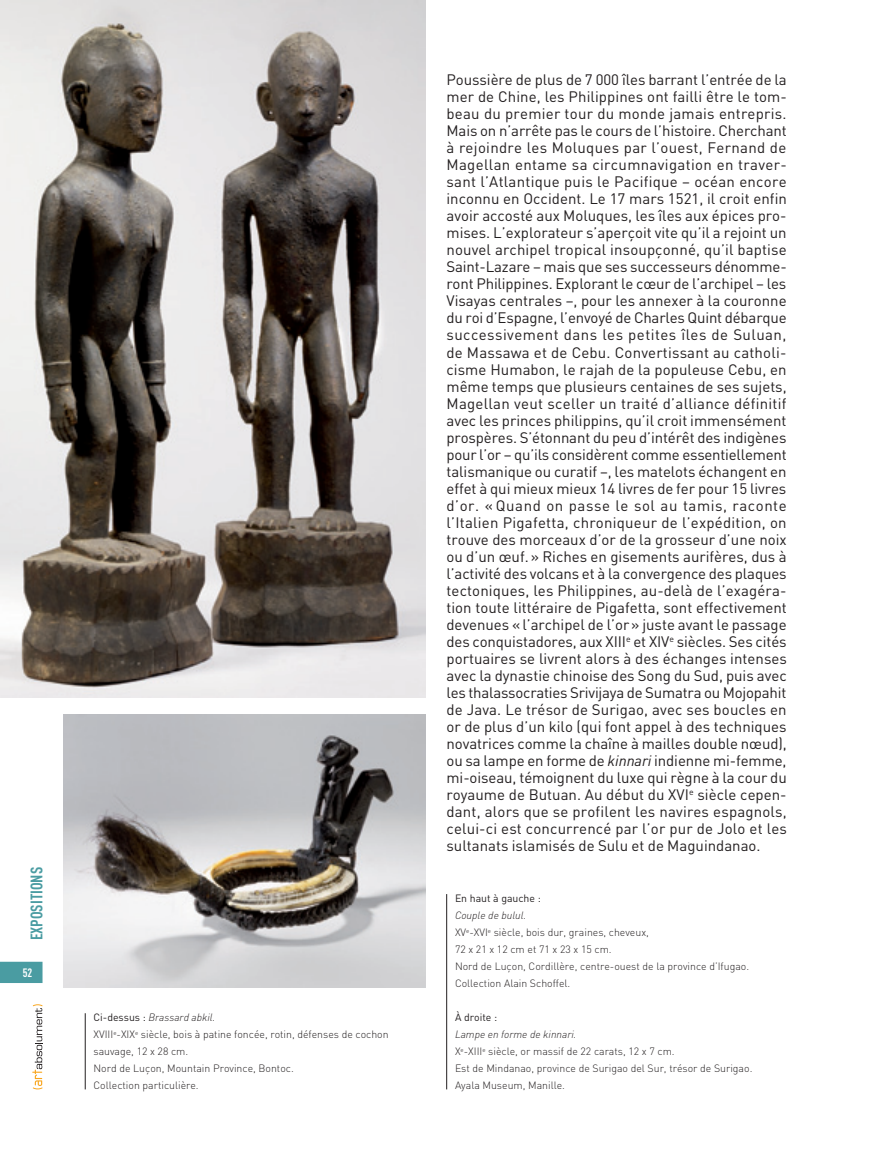
<style>
.page{position:relative;width:893px;height:1149px;background:#fff}
.page>*{position:absolute;margin:0;border:0;box-sizing:border-box;transform-origin:0 0}
.t1{font:700 16.5px "DIN Cond";color:#4a9ca2}
.t2{font:15px/17px "DIN";color:#231f20;text-align:justify}
.t3{font:700 12px "DIN Cond";color:#fff}
.t4{font:300 10.5px/17px "DIN";color:#231f20}
.t5{font:10.5px "DIN";color:#231f20}
.s1{font-weight:400}
.s2{font-style:italic}
</style>
<div class="page">
<svg style="left:32px;top:1004px;width:11px;height:85px"></svg>
<svg style="left:0;top:961px;width:43px;height:21px"></svg>
<img style="left:64px;top:714px;width:361px;height:272px">
<img style="left:0;top:0;width:425px;height:697px">
<hr style="left:85px;top:1012px;width:1px;height:77px;background:#231f20">
<hr style="left:446px;top:893px;width:1px;height:196px;background:#231f20">
<p class="t1" style="left:27px;top:940px;width:75px;rotate:-90deg">Expositions</p>
<p class="t3" style="left:23px;top:964px;width:11px">52</p>
<p class="t4" style="left:94px;top:1008px;width:297px"><span class="s1">Ci-dessus :</span> <span class="s2">Brassard abkil.<br></span>XVIII<sup>e</sup>-XIX<sup>e</sup> siècle, bois à patine foncée, rotin, défenses de cochon sauvage, 12 x 28 cm.<br>Nord de Luçon, Mountain Province, Bontoc.<br>Collection particulière.</p>
<p class="t2" style="left:446px;top:71px;width:342px">Poussière de plus de 7 000 îles barrant l’entrée de la mer de Chine, les Philippines ont failli être le tom&shy;beau du premier tour du monde jamais entrepris.<br>Mais on n’arrête pas le cours de l’histoire. Cherchant à rejoindre les Moluques par l’ouest, Fernand de Magellan entame sa circumnavigation en traver&shy;sant l’Atlantique puis le Pacifique – océan encore inconnu en Occident. Le 17 mars 1521, il croit enfin avoir accosté aux Moluques, les îles aux épices pro&shy;mises. L’explorateur s’aperçoit vite qu’il a rejoint un nouvel archipel tropical insoupçonné, qu’il baptise Saint-Lazare – mais que ses successeurs dénomme&shy;ront Philippines. Explorant le cœur de l’archipel – les Visayas centrales –, pour les annexer à la couronne du roi d’Espagne, l’envoyé de Charles Quint débarque successivement dans les petites îles de Suluan, de Massawa et de Cebu. Convertissant au catholi&shy;cisme Humabon, le rajah de la populeuse Cebu, en même temps que plusieurs centaines de ses sujets, Magellan veut sceller un traité d’alliance définitif avec les princes philippins, qu’il croit immensément prospères. S’étonnant du peu d’intérêt des indigènes pour l’or – qu’ils considèrent comme essentiellement talismanique ou curatif –, les matelots échangent en effet à qui mieux mieux 14 livres de fer pour 15 livres d’or. « Quand on passe le sol au tamis, raconte l’Italien Pigafetta, chroniqueur de l’expédition, on trouve des morceaux d’or de la grosseur d’une noix ou d’un œuf.» Riches en gisements aurifères, dus à l’activité des volcans et à la convergence des plaques tectoniques, les Philippines, au-delà de l’exagéra&shy;tion toute littéraire de Pigafetta, sont effectivement devenues «l’archipel de l’or» juste avant le passage des conquistadores, aux XIII<sup>e</sup> et XIV<sup>e</sup> siècles. Ses cités portuaires se livrent alors à des échanges intenses avec la dynastie chinoise des Song du Sud, puis avec les thalassocraties Srivijaya de Sumatra ou Mojopahit de Java. Le trésor de Surigao, avec ses boucles en or de plus d’un kilo (qui font appel à des techniques novatrices comme la chaîne à mailles double nœud), ou sa lampe en forme de <span class="s2">kinnari</span> indienne mi-femme, mi-oiseau, témoignent du luxe qui règne à la cour du royaume de Butuan. Au début du XVI<sup>e</sup> siècle cepen&shy;dant, alors que se profilent les navires espagnols, celui-ci est concurrencé par l’or pur de Jolo et les sultanats islamisés de Sulu et de Maguindanao.</p>
<p class="t5" style="left:455px;top:891px;width:87px">En haut à gauche :</p>
<p class="t4" style="left:455px;top:906px;width:296px"><span class="s2">Couple de bulul.<br></span>XV<sup>e</sup>-XVI<sup>e</sup> siècle, bois dur, graines, cheveux,<br>72 x 21 x 12 cm et 71 x 23 x 15 cm.<br>Nord de Luçon, Cordillère, centre-ouest de la province d’Ifugao.<br>Collection Alain Schoffel.</p>
<p class="t5" style="left:455px;top:1010px;width:44px">À droite :</p>
<p class="t4" style="left:455px;top:1025px;width:299px"><span class="s2">Lampe en forme de kinnari.<br></span>X<sup>e</sup>-XIII<sup>e</sup> siècle, or massif de 22 carats, 12 x 7 cm.<br>Est de Mindanao, province de Surigao del Sur, trésor de Surigao.<br>Ayala Museum, Manille.</p>
</div>
